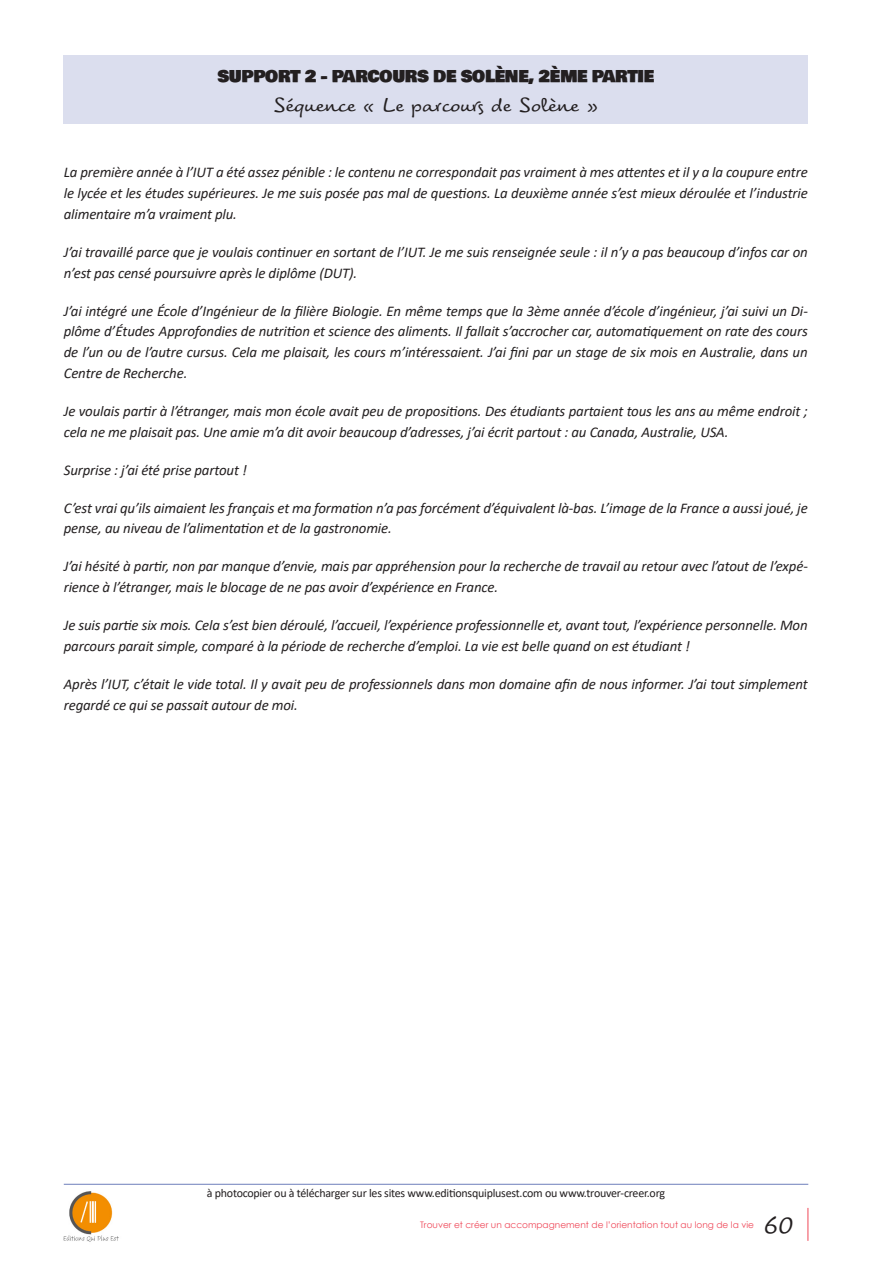
<style>
.page{position:relative;width:893px;height:1263px;background:#fff}
.page>*{position:absolute;margin:0;border:0;box-sizing:border-box;transform-origin:0 0}
.t1{font:21px "Tornac";color:#231f20}
.t2{font:19.35px "Tornac";letter-spacing:-.01em;color:#231f20}
.t3{font:16.35px "Bowlby One SC";letter-spacing:-.02em;color:#231f20}
.t4{font:italic 14.85px/20.9px "Calibri";letter-spacing:-.01em;color:#231f20}
.t5{font:12px "Calibri";letter-spacing:-.02em;color:#231f20}
.t6{font:9px "Century Gothic";color:#ef4758}
</style>
<div class="page">
<hr style="left:807px;top:1208px;width:1px;height:33px;background:#ef4758">
<div style="left:64px;top:55px;width:744px;height:69px;background:#dbdeee"></div>
<img style="left:63px;top:1183px;width:69px;height:59px">
<hr style="left:64px;top:1184px;width:744px;height:1px;background:#6e7ebb">
<p class="t3" style="left:217px;top:64px;width:438px">SUPPORT 2 - PARCOURS DE SOLÈNE, 2ÈME PARTIE</p>
<p class="t2" style="left:273px;top:92px;width:326px">Séquence « Le parcours de Solène »</p>
<p class="t4" style="left:64px;top:161px;width:746px;text-align:justify">La première année à l’IUT a été assez pénible : le contenu ne correspondait pas vraiment à mes attentes et il y a la coupure entre le lycée et les études supérieures. Je me suis posée pas mal de questions. La deuxième année s’est mieux déroulée et l’industrie alimentaire m’a vraiment plu.</p>
<p class="t4" style="left:64px;top:241px;width:745px">J’ai travaillé parce que je voulais continuer en sortant de l’IUT. Je me suis renseignée seule : il n’y a pas beaucoup d’infos car on n’est pas censé poursuivre après le diplôme (DUT).</p>
<p class="t4" style="left:64px;top:299px;width:746px;text-align:justify">J’ai intégré une École d’Ingénieur de la filière Biologie. En même temps que la 3ème année d’école d’ingénieur, j’ai suivi un Di&shy;plôme d’Études Approfondies de nutrition et science des aliments. Il fallait s’accrocher car, automatiquement on rate des cours de l’un ou de l’autre cursus. Cela me plaisait, les cours m’intéressaient. J’ai fini par un stage de six mois en Australie, dans un Centre de Recherche.</p>
<p class="t4" style="left:64px;top:400px;width:745px">Je voulais partir à l’étranger, mais mon école avait peu de propositions. Des étudiants partaient tous les ans au même endroit ; cela ne me plaisait pas. Une amie m’a dit avoir beaucoup d’adresses, j’ai écrit partout : au Canada, Australie, USA.</p>
<p class="t4" style="left:64px;top:459px;width:185px">Surprise : j’ai été prise partout !</p>
<p class="t4" style="left:64px;top:496px;width:745px">C’est vrai qu’ils aimaient les français et ma formation n’a pas forcément d’équivalent là-bas. L’image de la France a aussi joué, je pense, au niveau de l’alimentation et de la gastronomie.</p>
<p class="t4" style="left:64px;top:555px;width:746px">J’ai hésité à partir, non par manque d’envie, mais par appréhension pour la recherche de travail au retour avec l’atout de l’expé&shy;rience à l’étranger, mais le blocage de ne pas avoir d’expérience en France.</p>
<p class="t4" style="left:64px;top:614px;width:745px">Je suis partie six mois. Cela s’est bien déroulé, l’accueil, l’expérience professionnelle et, avant tout, l’expérience personnelle. Mon parcours parait simple, comparé à la période de recherche d’emploi. La vie est belle quand on est étudiant !</p>
<p class="t4" style="left:64px;top:673px;width:745px">Après l’IUT, c’était le vide total. Il y avait peu de professionnels dans mon domaine afin de nous informer. J’ai tout simplement regardé ce qui se passait autour de moi.</p>
<p class="t5" style="left:207px;top:1185px;width:460px">à photocopier ou à télécharger sur les sites www.editionsquiplusest.com ou www.trouver-creer.org</p>
<p class="t6" style="left:420px;top:1218px;width:335px">Trouver et créer un accompagnement de l’orientation tout au long de la vie</p>
<h1 class="t1" style="left:764px;top:1211px;width:31px">60</h1>
</div>
